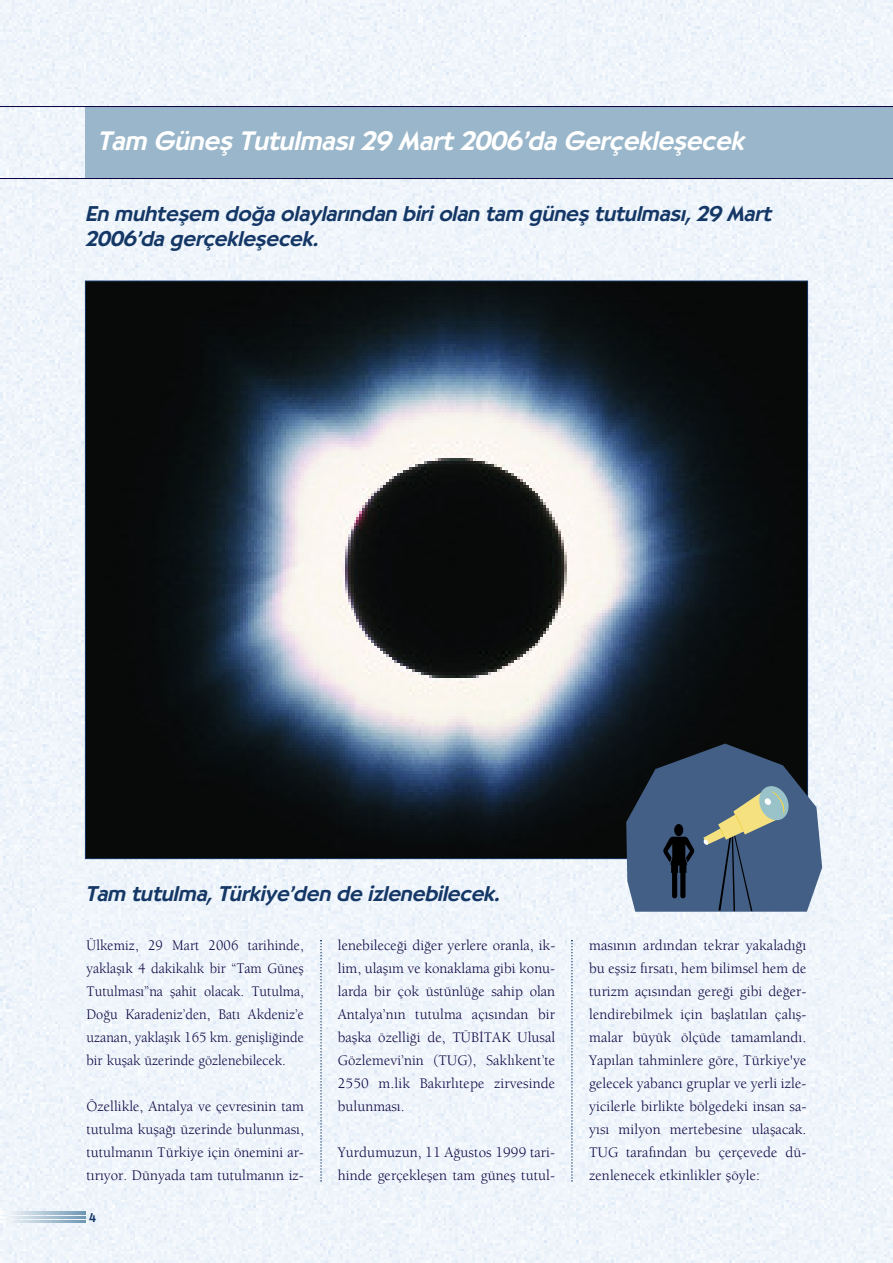
<style>
.page{position:relative;width:893px;height:1263px;background:#fff}
.page>*{position:absolute;margin:0;border:0;box-sizing:border-box;transform-origin:0 0}
.t1{font:italic 500 26.25px "Bernhard";color:#fff}
.t2{font:italic 500 21px/25.2px "Bernhard";color:#143766}
.t3{font:15px/23px "Berkeley";letter-spacing:.005em;color:#0a013e;text-align:justify}
.t4{font:15px/23px "Berkeley";letter-spacing:.005em;color:#0a013e;text-align:justify;scale:.95 1}
.t5{font:500 12px "Bernhard";color:#143766}
</style>
<div class="page">
<img style="left:0;top:0;width:893px;height:1263px">
<svg style="left:320px;top:940px;width:2px;height:242px"></svg>
<svg style="left:571px;top:940px;width:2px;height:242px"></svg>
<div style="left:85px;top:107px;width:808px;height:71px;background:#99b6ca"></div>
<hr style="left:0;top:106px;width:893px;height:1px;background:#0a013e">
<hr style="left:0;top:178px;width:893px;height:1px;background:#0a013e">
<img style="left:87px;top:283px;width:719px;height:461px">
<svg style="left:0;top:1212px;width:86px;height:10px"></svg>
<svg style="left:0;top:744px;width:822px;height:168px"></svg>
<h1 class="t1" style="left:97px;top:126px;width:652px">Tam Günefl Tutulmas› 29 Mart 2006’da Gerçekleflecek</h1>
<h2 class="t2" style="left:85px;top:201px;width:687px">En muhteflem do¤a olaylar›ndan biri olan tam g ünefl tutulmas›, 29 Mart<br>2006’da gerçekleflecek.</h2>
<h2 class="t2" style="left:85px;top:881px;width:419px">Tam tutulma, Türkiye’den de izlenebilecek.</h2>
<p class="t4" style="left:87px;top:934px;width:230px">Ülkemiz, 29 Mart 2006 tarihinde, yaklafl›k 4 dakikal›k bir “Tam Günefl Tutulmas›”na flahit olacak. Tutulma, Do¤u Karadeniz’den, Bat› Akdeniz’e uzanan, yaklafl›k 165 km. geniflli¤inde bir kuflak üzerinde gözlenebilecek.</p>
<p class="t3" style="left:87px;top:1095px;width:219px">Özellikle, Antalya ve çevresinin tam tutulma kufla¤› üzerinde bulunmas›, tutulman›n Türkiye için önemini ar&shy;t›r›yor. Dünyada tam tutulman›n iz-</p>
<p class="t5" style="left:89px;top:1210px;width:8px">4</p>
<p class="t3" style="left:338px;top:934px;width:219px">lenebilece¤i di¤er yerlere oranla, ik&shy;lim, ulafl›m ve konaklama gibi konu&shy;larda bir çok üstünlü¤e sahip olan Antalya’n›n tutulma aç›s›ndan bir baflka özelli¤i de, TÜB‹TAK Ulusal Gözlemevi’nin (TUG), Sakl›kent’te 2550 m.lik Bak›rl›tepe zirvesinde bulunmas›.</p>
<p class="t3" style="left:338px;top:1140px;width:219px">Yurdumuzun, 11 A¤ustos 1999 tari&shy;hinde gerçekleflen tam günefl tutul-</p>
<p class="t3" style="left:589px;top:934px;width:219px">mas›n›n ard›ndan tekrar yakalad›¤› bu eflsiz f›rsat›, hem bilimsel hem de turizm aç›s›ndan gere¤i gibi de¤er&shy;lendirebilmek için bafllat›lan çal›fl&shy;malar büyük ölçüde tamamland›.<br>Yap›lan tahminlere göre, Türkiye'ye gelecek yabanc› gruplar ve yerli izle&shy;yicilerle birlikte bölgedeki insan sa&shy;y›s› milyon mertebesine ulaflacak.<br>TUG taraf›ndan bu çerçevede dü&shy;zenlenecek etkinlikler flöyle:</p>
</div>
